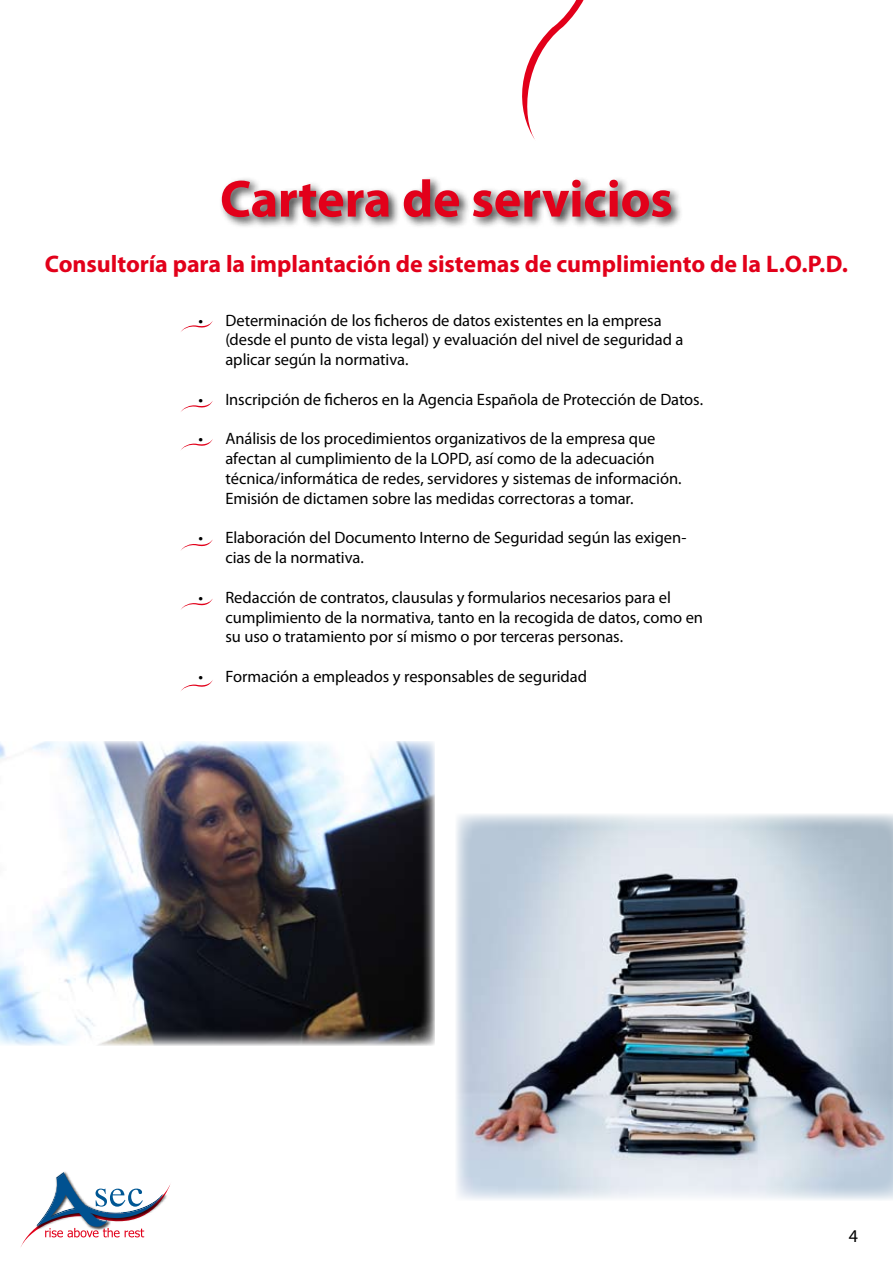
<style>
.page{position:relative;width:893px;height:1263px;background:#fff}
.page>*{position:absolute;margin:0;border:0;box-sizing:border-box;transform-origin:0 0}
.t1{font:700 52.5px "Myriad Pro";letter-spacing:-.01em;color:#e2001a}
.t2{font:700 24px "Myriad Pro";letter-spacing:-.005em;color:#e2001a}
.t3{font:18px "Myriad Pro";color:#000}
.t4{font:16.5px/19.8px "Myriad Pro";letter-spacing:-.005em;color:#000}
</style>
<div class="page">
<svg style="left:21px;top:1172px;width:150px;height:75px"></svg>
<div style="left:218px;top:175px;width:465px;height:54px;background:#000;opacity:.75"></div>
<svg style="left:181px;top:321px;width:32px;height:11px"></svg>
<svg style="left:181px;top:401px;width:32px;height:11px"></svg>
<svg style="left:181px;top:439px;width:32px;height:11px"></svg>
<svg style="left:181px;top:539px;width:32px;height:11px"></svg>
<svg style="left:181px;top:599px;width:32px;height:11px"></svg>
<svg style="left:181px;top:680px;width:32px;height:11px"></svg>
<img style="left:0;top:741px;width:435px;height:305px">
<img style="left:456px;top:814px;width:437px;height:386px">
<svg style="left:522px;top:0;width:62px;height:139px"></svg>
<h1 class="t1" style="left:220px;top:165px;width:454px">Cartera de servicios</h1>
<h2 class="t2" style="left:45px;top:248px;width:804px">Consultoría para la implantación de sistemas de cumplimiento de la L.O.P.D.</h2>
<p class="t4" style="left:225px;top:310px;width:460px;text-indent:-27px">• Determinación de los ficheros de datos existentes en la empresa (desde el punto de vista legal) y evaluación del nivel de seguridad a aplicar según la normativa.</p>
<p class="t4" style="left:198px;top:389px;width:506px">• Inscripción de ficheros en la Agencia Española de Protección de Datos.</p>
<p class="t4" style="left:225px;top:429px;width:458px;text-indent:-27px">• Análisis de los procedimientos organizativos de la empresa que afectan al cumplimiento de la LOPD, así como de la adecuación técnica/informática de redes, servidores y sistemas de información.<br>Emisión de dictamen sobre las medidas correctoras a tomar.</p>
<p class="t4" style="left:225px;top:528px;width:463px;text-indent:-27px">• Elaboración del Documento Interno de Seguridad según las exigen&shy;cias de la normativa.</p>
<p class="t4" style="left:225px;top:587px;width:479px;text-indent:-27px">• Redacción de contratos, clausulas y formularios necesarios para el cumplimiento de la normativa, tanto en la recogida de datos, como en su uso o tratamiento por sí mismo o por terceras personas.</p>
<p class="t4" style="left:198px;top:666px;width:390px">• Formación a empleados y responsables de seguridad</p>
<p class="t3" style="left:849px;top:1225px;width:11px">4</p>
</div>
